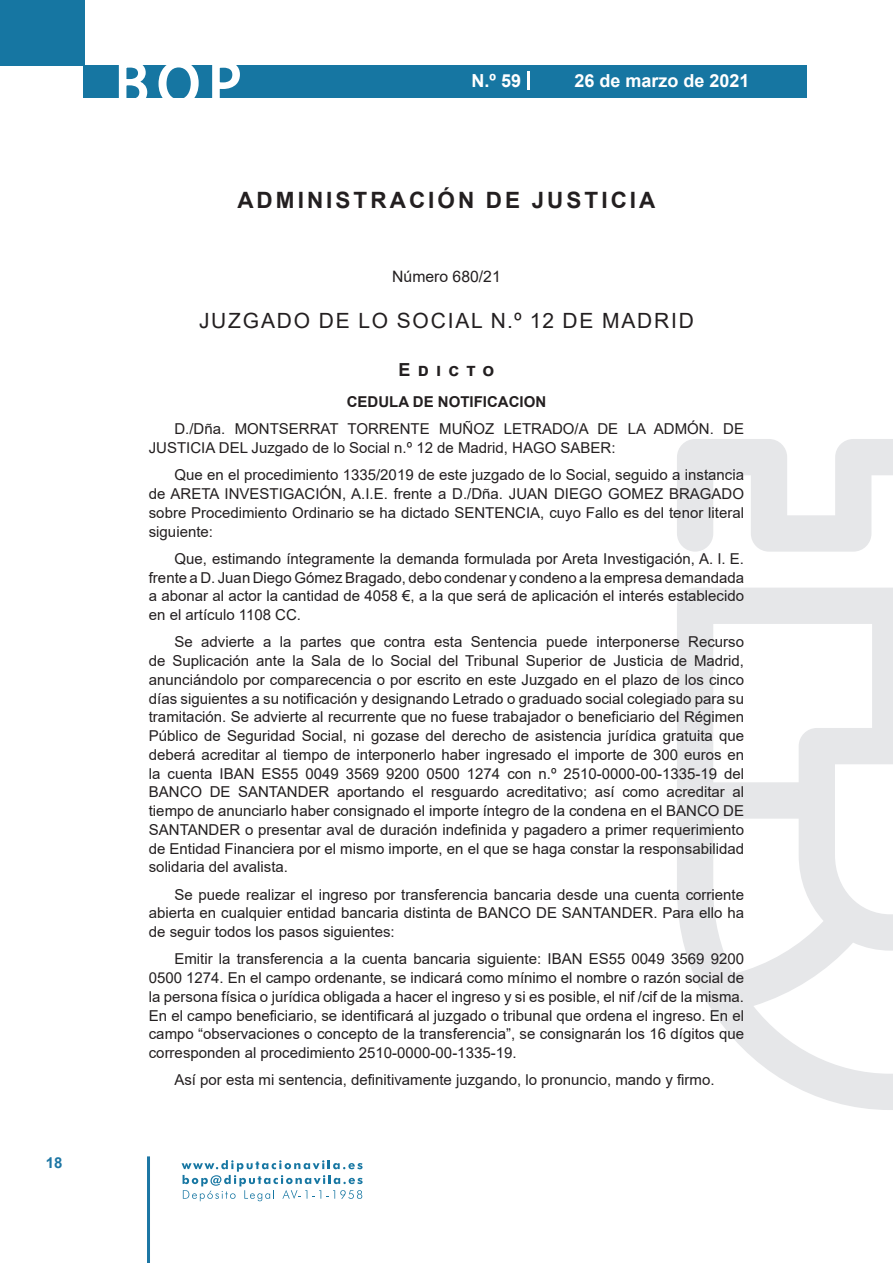
<style>
.page{position:relative;width:893px;height:1263px;background:#fff}
.page>*{position:absolute;margin:0;border:0;box-sizing:border-box;transform-origin:0 0}
.t1{font:500 61.5px "Avant Garde";color:#fff}
.t2{font:700 22.5px "Arial";letter-spacing:.135em;color:#231f20}
.t3{font:21px "Arial";letter-spacing:.085em;color:#231f20}
.t4{font:700 18px "Arial";color:#fff}
.t5{font:700 18px "Arial";letter-spacing:.4em;color:#231f20}
.t6{font:15.75px "Arial";color:#231f20}
.t7{font:15px/18.8px "Arial";color:#231f20;text-align:justify}
.t8{font:700 15px "Arial";color:#231f20}
.t9{font:700 15px "Arial";color:#1d76a4}
</style>
<div class="page">
<div style="left:0;top:0;width:85px;height:65px;background:#1676a2"></div>
<div style="left:84px;top:65px;width:723px;height:33px;background:#1676a2"></div>
<svg style="left:118px;top:65px;width:30px;height:33px"></svg>
<svg style="left:158px;top:65px;width:41px;height:33px"></svg>
<svg style="left:212px;top:65px;width:28px;height:33px"></svg>
<svg style="left:182px;top:1160px;width:181px;height:41px"></svg>
<hr style="left:147px;top:1156px;width:3px;height:107px;background:#1d76a4">
<svg style="left:528px;top:71px;width:2px;height:19px"></svg>
<svg style="left:677px;top:439px;width:216px;height:671px"></svg>
<p class="t9" style="left:46px;top:1152px;width:18px">18</p>
<h1 class="t1" style="left:115px;top:46px;width:128px">BOP</h1>
<p class="t4" style="left:472px;top:68px;width:51px">N.º 59</p>
<p class="t4" style="left:574px;top:68px;width:177px">26 de marzo de 2021</p>
<h2 class="t2" style="left:237px;top:184px;width:420px">ADMINISTRACIÓN DE JUSTICIA</h2>
<p class="t6" style="left:392px;top:266px;width:110px">Número 680/21</p>
<h3 class="t3" style="left:199px;top:307px;width:496px">JUZGADO DE LO SOCIAL N.º 12 DE MADRID</h3>
<p class="t5" style="left:399px;top:356px;width:97px">Edicto</p>
<p class="t8" style="left:347px;top:391px;width:201px">CEDULA DE NOTIFICACION</p>
<p class="t7" style="left:149px;top:419px;width:597px;text-indent:26px">D./Dña. MONTSERRAT TORRENTE MUÑOZ LETRADO/A DE LA ADMÓN. DE<br>JUSTICIA DEL Juzgado de lo Social n.º 12 de Madrid, HAGO SABER:</p>
<p class="t7" style="left:149px;top:465px;width:597px;text-indent:26px">Que en el procedimiento 1335/2019 de este juzgado de lo Social, seguido a instancia de ARETA INVESTIGACIÓN, A.I.E. frente a D./Dña. JUAN DIEGO GOMEZ BRAGADO sobre Procedimiento Ordinario se ha dictado SENTENCIA, cuyo Fallo es del tenor literal siguiente:</p>
<p class="t7" style="left:149px;top:549px;width:597px;text-indent:26px">Que, estimando íntegramente la demanda formulada por Areta Investigación, A. I. E. frente a D. Juan Diego Gómez Bragado, debo condenar y condeno a la empresa demandada a abonar al actor la cantidad de 4058 €, a la que será de aplicación el interés establecido en el artículo 1108 CC.</p>
<p class="t7" style="left:149px;top:633px;width:597px;text-indent:26px">Se advierte a la partes que contra esta Sentencia puede interponerse Recurso de Suplicación ante la Sala de lo Social del Tribunal Superior de Justicia de Madrid, anunciándolo por comparecencia o por escrito en este Juzgado en el plazo de los cinco días siguientes a su notificación y designando Letrado o graduado social colegiado para su tramitación. Se advierte al recurrente que no fuese trabajador o beneficiario del Régimen Público de Seguridad Social, ni gozase del derecho de asistencia jurídica gratuita que deberá acreditar al tiempo de interponerlo haber ingresado el importe de 300 euros en la cuenta IBAN ES55 0049 3569 9200 0500 1274 con n.º 2510-0000-00-1335-19 del BANCO DE SANTANDER aportando el resguardo acreditativo; así como acreditar al tiempo de anunciarlo haber consignado el importe íntegro de la condena en el BANCO DE SANTANDER o presentar aval de duración indefinida y pagadero a primer requerimiento de Entidad Financiera por el mismo importe, en el que se haga constar la responsabilidad solidaria del avalista.</p>
<p class="t7" style="left:149px;top:885px;width:597px;text-indent:26px">Se puede realizar el ingreso por transferencia bancaria desde una cuenta corriente abierta en cualquier entidad bancaria distinta de BANCO DE SANTANDER. Para ello ha de seguir todos los pasos siguientes:</p>
<p class="t7" style="left:149px;top:950px;width:597px;text-indent:26px">Emitir la transferencia a la cuenta bancaria siguiente: IBAN ES55 0049 3569 9200<br>0500 1274. En el campo ordenante, se indicará como mínimo el nombre o razón social de la persona física o jurídica obligada a hacer el ingreso y si es posible, el nif /cif de la misma.<br>En el campo beneficiario, se identificará al juzgado o tribunal que ordena el ingreso. En el campo “observaciones o concepto de la transferencia”, se consignarán los 16 dígitos que corresponden al procedimiento 2510-0000-00-1335-19.</p>
<p class="t7" style="left:174px;top:1071px;width:542px">Así por esta mi sentencia, definitivamente juzgando, lo pronuncio, mando y firmo.</p>
</div>
